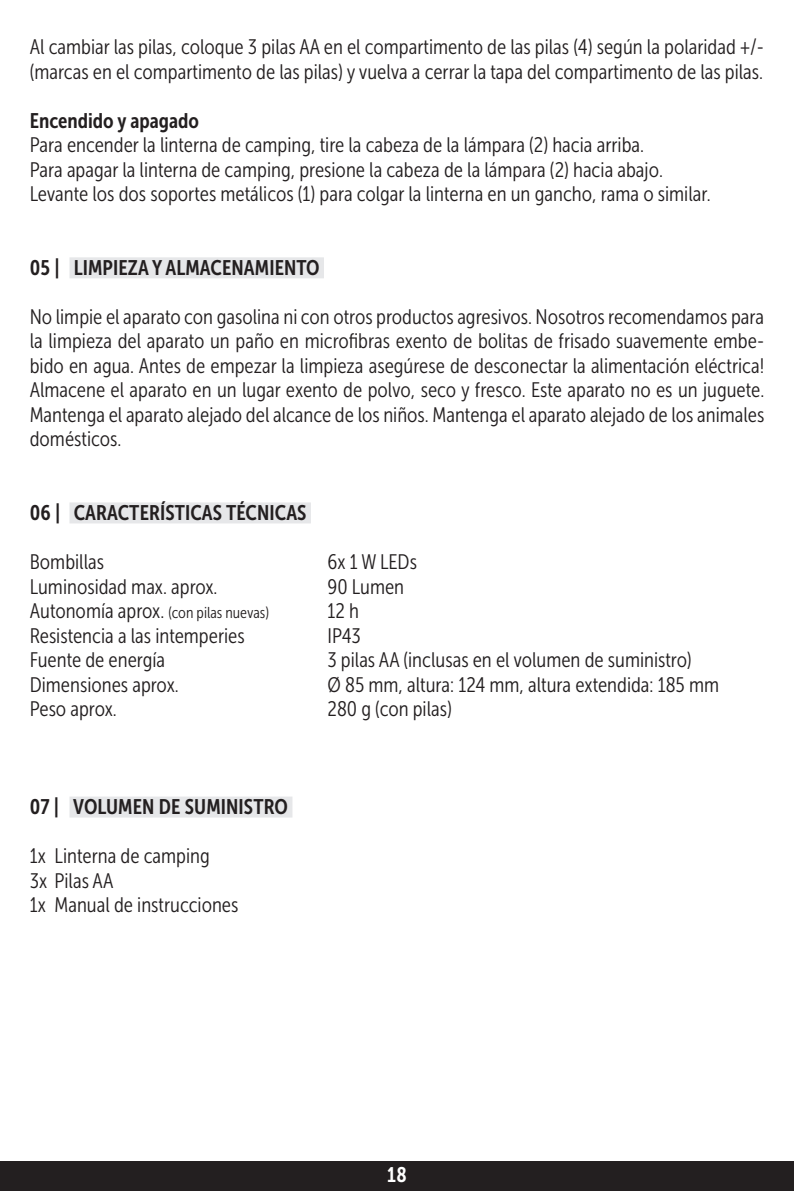
<style>
.page{position:relative;width:794px;height:1191px;background:#fff}
.page>*{position:absolute;margin:0;border:0;box-sizing:border-box;transform-origin:0 0}
.t1{font:21px/24.5px "Museo Sans Cond 300";color:#231f20}
.t2{font:21px "Museo Sans Cond 700";letter-spacing:.005em;color:#231f20}
.t3{font:21px "Museo Sans Cond 700";color:#fff}
.t4{font:15.75px "Museo Sans Cond 300";color:#231f20}
.s1{font-size:21px}
</style>
<div class="page">
<div style="left:0;top:1161px;width:794px;height:30px;background:#231f20"></div>
<div style="left:69px;top:257px;width:255px;height:21px;background:#e6e7e9"></div>
<div style="left:69px;top:502px;width:242px;height:21px;background:#e6e7e9"></div>
<div style="left:69px;top:796px;width:223px;height:21px;background:#e6e7e9"></div>
<p class="t1" style="left:30px;top:35px;width:736px">Al cambiar las pilas, coloque 3 pilas AA en el compartimento de las pilas (4) según la polaridad +/- (marcas en el compartimento de las pilas) y vuelva a cerrar la tapa del compartimento de las pilas.</p>
<p class="t2" style="left:30px;top:109px;width:171px">Encendido y apagado</p>
<p class="t1" style="left:30px;top:133px;width:682px">Para encender la linterna de camping, tire la cabeza de la lámpara (2) hacia arriba.<br>Para apagar la linterna de camping, presione la cabeza de la lámpara (2) hacia abajo.<br>Levante los dos soportes metálicos (1) para colgar la linterna en un gancho, rama o similar.</p>
<p class="t2" style="left:30px;top:256px;width:291px">05 | LIMPIEZA Y ALMACENAMIENTO</p>
<p class="t1" style="left:30px;top:304px;width:736px;text-align:justify">No limpie el aparato con gasolina ni con otros productos agresivos. Nosotros recomendamos para la limpieza del aparato un paño en microfibras exento de bolitas de frisado suavemente embe&shy;bido en agua. Antes de empezar la limpieza asegúrese de desconectar la alimentación eléctrica!<br>Almacene el aparato en un lugar exento de polvo, seco y fresco. Este aparato no es un juguete.<br>Mantenga el aparato alejado del alcance de los niños. Mantenga el aparato alejado de los animales domésticos.</p>
<p class="t2" style="left:30px;top:501px;width:278px">06 | CARACTERÍSTICAS TÉCNICAS</p>
<p class="t1" style="left:30px;top:550px;width:76px">Bombillas</p>
<p class="t1" style="left:327px;top:550px;width:91px">6x 1 W LEDs</p>
<p class="t1" style="left:30px;top:574px;width:189px">Luminosidad max. aprox.</p>
<p class="t1" style="left:327px;top:574px;width:78px">90 Lumen</p>
<p class="t4" style="left:30px;top:604px;width:241px"><span class="s1">Autonomía aprox.</span> (con pilas nuevas)</p>
<p class="t1" style="left:327px;top:598px;width:33px">12 h</p>
<p class="t1" style="left:30px;top:623px;width:216px">Resistencia a las intemperies</p>
<p class="t1" style="left:327px;top:623px;width:35px">IP43</p>
<p class="t1" style="left:30px;top:647px;width:137px">Fuente de energía</p>
<p class="t1" style="left:327px;top:647px;width:365px">3 pilas AA (inclusas en el volumen de suministro)</p>
<p class="t1" style="left:30px;top:672px;width:150px">Dimensiones aprox.</p>
<p class="t1" style="left:327px;top:672px;width:393px">Ø 85 mm, altura: 124 mm, altura extendida: 185 mm</p>
<p class="t1" style="left:30px;top:697px;width:89px">Peso aprox.</p>
<p class="t1" style="left:327px;top:697px;width:126px">280 g (con pilas)</p>
<p class="t2" style="left:30px;top:795px;width:260px">07 | VOLUMEN DE SUMINISTRO</p>
<p class="t1" style="left:30px;top:844px;width:210px">1x Linterna de camping<br>3x Pilas AA<br>1x Manual de instrucciones</p>
<p class="t3" style="left:387px;top:1162px;width:21px">18</p>
</div>
